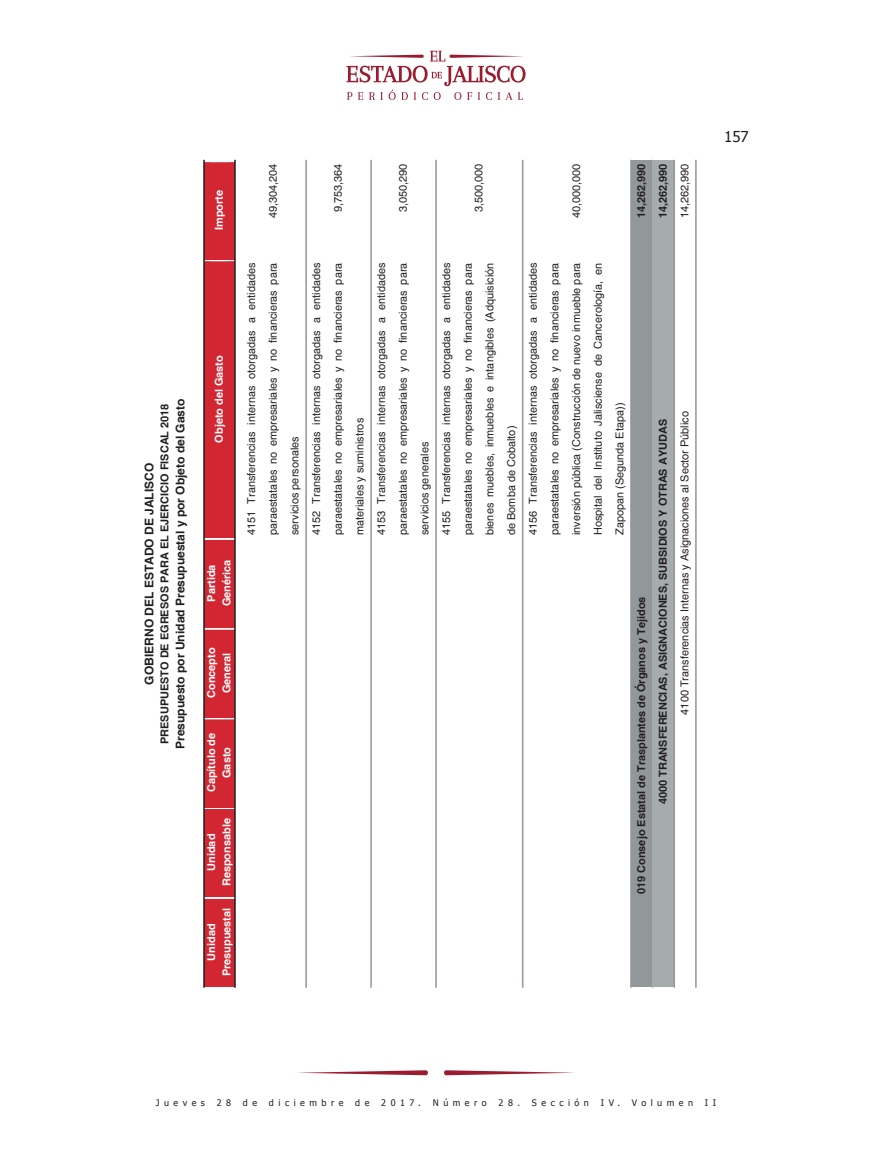
<style>
.page{position:relative;width:872px;height:1149px;background:#fff}
.page>*{position:absolute;margin:0;border:0;box-sizing:border-box;transform-origin:0 0}
.t1{font:15px "Tahoma";color:#231f20}
.t2{font:700 12px "Helvetica";color:#231f20}
.t3{font:10.95px/21.6px "Helvetica";color:#231f20;text-align:justify}
.t4{font:700 10.95px "Helvetica";color:#231f20}
.t5{font:700 10.95px/15.5px "Helvetica";color:#fff;text-align:center}
.t6{font:9px "Tahoma";letter-spacing:.5em;color:#231f20}
</style>
<div class="page">
<div style="left:204px;top:896px;width:15px;height:90px;background:#d22632"></div>
<div style="left:219px;top:896px;width:16px;height:90px;background:#d22632"></div>
<hr style="left:204px;top:895px;width:31px;height:3px;background:#fff">
<div style="left:204px;top:807px;width:15px;height:89px;background:#d22632"></div>
<div style="left:219px;top:807px;width:16px;height:89px;background:#d22632"></div>
<hr style="left:204px;top:805px;width:31px;height:3px;background:#fff">
<div style="left:204px;top:717px;width:15px;height:90px;background:#d22632"></div>
<div style="left:219px;top:717px;width:16px;height:90px;background:#d22632"></div>
<hr style="left:204px;top:716px;width:31px;height:3px;background:#fff">
<div style="left:204px;top:627px;width:15px;height:90px;background:#d22632"></div>
<div style="left:219px;top:627px;width:16px;height:90px;background:#d22632"></div>
<hr style="left:204px;top:626px;width:31px;height:3px;background:#fff">
<div style="left:204px;top:538px;width:15px;height:89px;background:#d22632"></div>
<div style="left:219px;top:538px;width:16px;height:89px;background:#d22632"></div>
<hr style="left:204px;top:536px;width:31px;height:3px;background:#fff">
<div style="left:204px;top:259px;width:31px;height:279px;background:#d22632"></div>
<hr style="left:204px;top:258px;width:31px;height:3px;background:#fff">
<div style="left:204px;top:160px;width:31px;height:99px;background:#d22632"></div>
<hr style="left:204px;top:159px;width:31px;height:3px;background:#fff">
<hr style="left:203px;top:160px;width:2px;height:826px;background:#231f20">
<hr style="left:234px;top:160px;width:2px;height:826px;background:#231f20">
<hr style="left:305px;top:160px;width:2px;height:826px;background:#95999d">
<hr style="left:370px;top:160px;width:2px;height:826px;background:#95999d">
<hr style="left:435px;top:160px;width:2px;height:826px;background:#95999d">
<hr style="left:522px;top:160px;width:1px;height:826px;background:#95999d">
<hr style="left:630px;top:160px;width:1px;height:826px;background:#95999d">
<div style="left:631px;top:259px;width:21px;height:727px;background:#92989a"></div>
<div style="left:631px;top:160px;width:21px;height:99px;background:#92989a"></div>
<div style="left:652px;top:807px;width:22px;height:179px;background:#a6abae"></div>
<div style="left:652px;top:259px;width:22px;height:548px;background:#a6abae"></div>
<div style="left:652px;top:160px;width:22px;height:99px;background:#a6abae"></div>
<hr style="left:673px;top:160px;width:2px;height:826px;background:#95999d">
<hr style="left:695px;top:160px;width:1px;height:826px;background:#95999d">
<svg style="left:298px;top:1070px;width:130px;height:4px"></svg>
<svg style="left:444px;top:1070px;width:130px;height:4px"></svg>
<svg style="left:346px;top:51px;width:179px;height:49px"></svg>
<p class="t4" style="left:158px;top:743px;width:342px;rotate:-90deg">PRESUPUESTO DE EGRESOS PARA EL EJERCICIO FISCAL 2018</p>
<p class="t2" style="left:173px;top:748px;width:352px;rotate:-90deg">Presupuesto por Unidad Presupuestal y por Objeto del Gasto</p>
<p class="t2" style="left:142px;top:684px;width:223px;rotate:-90deg">GOBIERNO DEL ESTADO DE JALISCO</p>
<p class="t5" style="left:211px;top:230px;width:42px;rotate:-90deg">Importe</p>
<p class="t5" style="left:211px;top:442px;width:89px;rotate:-90deg">Objeto del Gasto</p>
<p class="t5" style="left:203px;top:606px;width:48px;rotate:-90deg">Partida<br>Genérica</p>
<p class="t5" style="left:203px;top:697px;width:52px;rotate:-90deg">Concepto<br>General</p>
<p class="t5" style="left:203px;top:792px;width:61px;rotate:-90deg">Capítulo de<br>Gasto</p>
<p class="t5" style="left:203px;top:886px;width:69px;rotate:-90deg">Unidad<br>Responsable</p>
<p class="t5" style="left:203px;top:976px;width:70px;rotate:-90deg">Unidad<br>Presupuestal</p>
<p class="t3" style="left:262px;top:218px;width:56px;rotate:-90deg">49,304,204</p>
<p class="t3" style="left:327px;top:212px;width:50px;rotate:-90deg">9,753,364</p>
<p class="t3" style="left:392px;top:212px;width:50px;rotate:-90deg">3,050,290</p>
<p class="t3" style="left:468px;top:212px;width:50px;rotate:-90deg">3,500,000</p>
<p class="t3" style="left:565px;top:218px;width:56px;rotate:-90deg">40,000,000</p>
<p class="t4" style="left:634px;top:218px;width:56px;rotate:-90deg">14,262,990</p>
<p class="t4" style="left:656px;top:218px;width:56px;rotate:-90deg">14,262,990</p>
<p class="t3" style="left:674px;top:218px;width:56px;rotate:-90deg">14,262,990</p>
<p class="t3" style="left:241px;top:535px;width:274px;rotate:-90deg">4151 Transferencias internas otorgadas a entidades paraestatales no empresariales y no financieras para servicios personales</p>
<p class="t3" style="left:306px;top:535px;width:274px;rotate:-90deg">4152 Transferencias internas otorgadas a entidades paraestatales no empresariales y no financieras para materiales y suministros</p>
<p class="t3" style="left:370px;top:535px;width:274px;rotate:-90deg">4153 Transferencias internas otorgadas a entidades paraestatales no empresariales y no financieras para servicios generales</p>
<p class="t3" style="left:435px;top:535px;width:274px;rotate:-90deg">4155 Transferencias internas otorgadas a entidades paraestatales no empresariales y no financieras para bienes muebles, inmuebles e intangibles (Adquisición de Bomba de Cobalto)</p>
<p class="t3" style="left:522px;top:535px;width:274px;rotate:-90deg">4156 Transferencias internas otorgadas a entidades paraestatales no empresariales y no financieras para inversión pública (Construcción de nuevo inmueble para Hospital del Instituto Jalisciense de Cancerología, en Zapopan (Segunda Etapa))</p>
<p class="t4" style="left:634px;top:893px;width:299px;rotate:-90deg">019 Consejo Estatal de Trasplantes de Órganos y Tejidos</p>
<p class="t4" style="left:656px;top:804px;width:386px;rotate:-90deg">4000 TRANSFERENCIAS, ASIGNACIONES, SUBSIDIOS Y OTRAS AYUDAS</p>
<p class="t3" style="left:674px;top:714px;width:305px;rotate:-90deg">4100 Transferencias Internas y Asignaciones al Sector Público</p>
<h1 class="t1" style="left:724px;top:126px;width:26px">157</h1>
<p class="t6" style="left:156px;top:1095px;width:51px">Jueves</p>
<p class="t6" style="left:217px;top:1095px;width:16px">2 8</p>
<p class="t6" style="left:243px;top:1095px;width:16px">d e</p>
<p class="t6" style="left:269px;top:1095px;width:76px">diciembre</p>
<p class="t6" style="left:355px;top:1095px;width:16px">d e</p>
<p class="t6" style="left:381px;top:1095px;width:41px">2017.</p>
<p class="t6" style="left:433px;top:1095px;width:55px">Número</p>
<p class="t6" style="left:498px;top:1095px;width:92px">28. Sección</p>
<p class="t6" style="left:601px;top:1095px;width:94px">IV. Volumen</p>
<p class="t6" style="left:705px;top:1095px;width:13px">I I</p>
</div>
